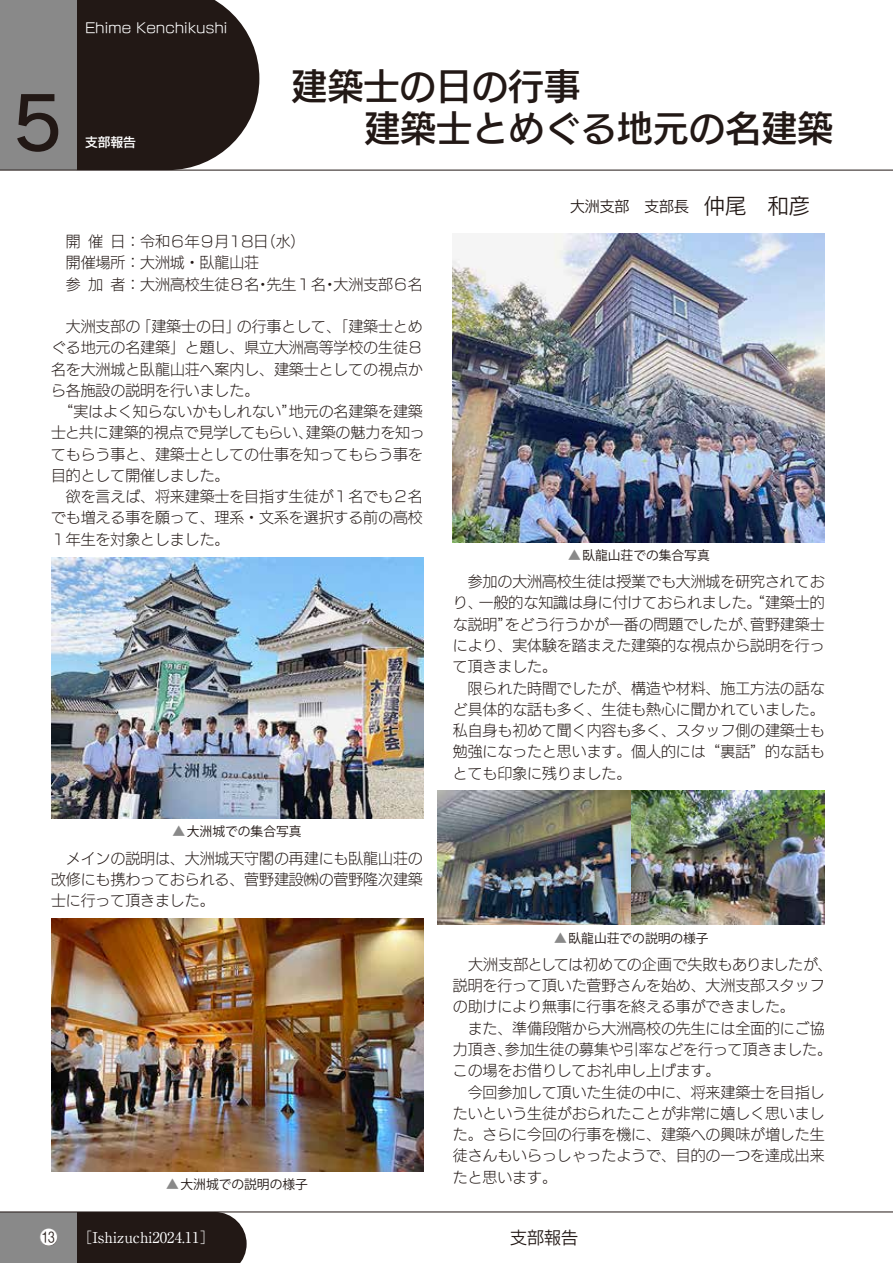
<style>
.page{position:relative;width:893px;height:1263px;background:#fff}
.page>*{position:absolute;margin:0;border:0;box-sizing:border-box;transform-origin:0 0}
.t1{font:72.3px "Rodin Pro DB 90 msp RKSJ H";color:#221815}
.t2{font:36.15px/42.5px "New Rodin Pro DB 90 msp RKSJ H";color:#221815}
.t3{font:16.95px "New Rodin Pro M 90 msp RKSJ H";color:#221815}
.t4{font:14.85px/21.3px "New Rodin Pro L 90 msp RKSJ H";color:#221815}
.t5{font:14.85px "Ryumin Pro Regular 90 msp RKSJ H";color:#fff}
.t6{font:14.85px "New Rodin Pro M 90 msp RKSJ H";color:#221815}
.t7{font:13.8px "New Rodin Pro M 90 msp RKSJ H";color:#fff}
.t8{font:12.75px "Koz Go Pro Regular 90 msp RKSJ H";color:#221815}
.t9{font:12.75px "New Rodin Pro DB 90 msp RKSJ H";color:#fff}
.s1{font-size:21.3px}
.s2{color:#898989}
</style>
<div class="page">
<svg style="left:215px;top:1212px;width:32px;height:51px;background:#453d3a"></svg>
<div style="left:77px;top:1212px;width:138px;height:51px;background:#221815"></div>
<div style="left:0;top:1212px;width:77px;height:51px;background:#898989"></div>
<svg style="left:77px;top:0;width:182px;height:170px;background:#322926"></svg>
<div style="left:0;top:0;width:77px;height:170px;background:#898989"></div>
<hr style="left:0;top:1211px;width:893px;height:1px;background:#221815">
<hr style="left:0;top:170px;width:893px;height:1px;background:#221815">
<img style="left:51px;top:557px;width:372px;height:262px">
<img style="left:51px;top:918px;width:372px;height:253px">
<img style="left:453px;top:234px;width:372px;height:308px">
<img style="left:438px;top:791px;width:387px;height:134px">
<svg style="left:40px;top:1229px;width:17px;height:17px"></svg>
<h1 class="t1" style="left:13px;top:76px;width:51px">5</h1>
<p class="t7" style="left:85px;top:17px;width:144px">Ehime Kenchikushi</p>
<p class="t9" style="left:85px;top:132px;width:52px">支部報告</p>
<h2 class="t2" style="left:364px;top:62px;width:471px;text-indent:-73px">建築士の日の行事<br>建築士とめぐる地元の名建築</h2>
<p class="t6" style="left:570px;top:194px;width:241px">大洲支部　支部長　<span class="s1">仲尾　和彦</span></p>
<p class="t4" style="left:66px;top:229px;width:358px">開催日：令和６年９月18日（水）<br>開催場所：大洲城・臥龍山荘<br>参加者：大洲高校生徒８名・先生１名・大洲支部６名</p>
<p class="t4" style="left:51px;top:314px;width:373px">　大洲支部の「建築士の日」の行事として、「建築士とめ</p>
<p class="t4" style="left:51px;top:336px;width:373px">ぐる地元の名建築」と題し、県立大洲高等学校の生徒８</p>
<p class="t4" style="left:51px;top:357px;width:373px">名を大洲城と臥龍山荘へ案内し、建築士としての視点か</p>
<p class="t4" style="left:51px;top:378px;width:210px">ら各施設の説明を行いました。</p>
<p class="t4" style="left:58px;top:400px;width:366px">“実はよく知らないかもしれない”地元の名建築を建築</p>
<p class="t4" style="left:51px;top:421px;width:375px">士と共に建築的視点で見学してもらい、建築の魅力を知っ</p>
<p class="t4" style="left:51px;top:442px;width:373px">てもらう事と、建築士としての仕事を知ってもらう事を</p>
<p class="t4" style="left:51px;top:463px;width:180px">目的として開催しました。</p>
<p class="t4" style="left:51px;top:485px;width:373px">　欲を言えば、将来建築士を目指す生徒が１名でも２名</p>
<p class="t4" style="left:51px;top:506px;width:373px">でも増える事を願って、理系・文系を選択する前の高校</p>
<p class="t4" style="left:51px;top:527px;width:180px">１年生を対象としました。</p>
<p class="t8" style="left:173px;top:823px;width:131px"><span class="s2">▲</span>大洲城での集合写真</p>
<p class="t4" style="left:51px;top:846px;width:373px;text-align:justify">　メインの説明は、大洲城天守閣の再建にも臥龍山荘の改修にも携わっておられる、菅野建設㈱の菅野隆次建築士に行って頂きました。</p>
<p class="t8" style="left:166px;top:1176px;width:143px"><span class="s2">▲</span>大洲城での説明の様子</p>
<p class="t8" style="left:568px;top:547px;width:143px"><span class="s2">▲</span>臥龍山荘での集合写真</p>
<p class="t4" style="left:453px;top:570px;width:373px">　参加の大洲高校生徒は授業でも大洲城を研究されており、一般的な知識は身に付けておられました。“建築士的な説明”をどう行うかが一番の問題でしたが、菅野建築士により、実体験を踏まえた建築的な視点から説明を行って頂きました。<br>　限られた時間でしたが、構造や材料、施工方法の話など具体的な話も多く、生徒も熱心に聞かれていました。私自身も初めて聞く内容も多く、スタッフ側の建築士も勉強になったと思います。個人的には“裏話”的な話もとても印象に残りました。</p>
<p class="t8" style="left:554px;top:929px;width:156px"><span class="s2">▲</span>臥龍山荘での説明の様子</p>
<p class="t4" style="left:453px;top:952px;width:381px">　大洲支部としては初めての企画で失敗もありましたが、説明を行って頂いた菅野さんを始め、大洲支部スタッフの助けにより無事に行事を終える事ができました。<br>　また、準備段階から大洲高校の先生には全面的にご協力頂き、参加生徒の募集や引率などを行って頂きました。この場をお借りしてお礼申し上げます。<br>　今回参加して頂いた生徒の中に、将来建築士を目指したいという生徒がおられたことが非常に嬉しく思いました。さらに今回の行事を機に、建築への興味が増した生徒さんもいらっしゃったようで、目的の一つを達成出来たと思います。</p>
<p class="t5" style="left:78px;top:1226px;width:138px">［Ishizuchi2024.11］</p>
<p class="t3" style="left:510px;top:1223px;width:69px">支部報告</p>
</div>
